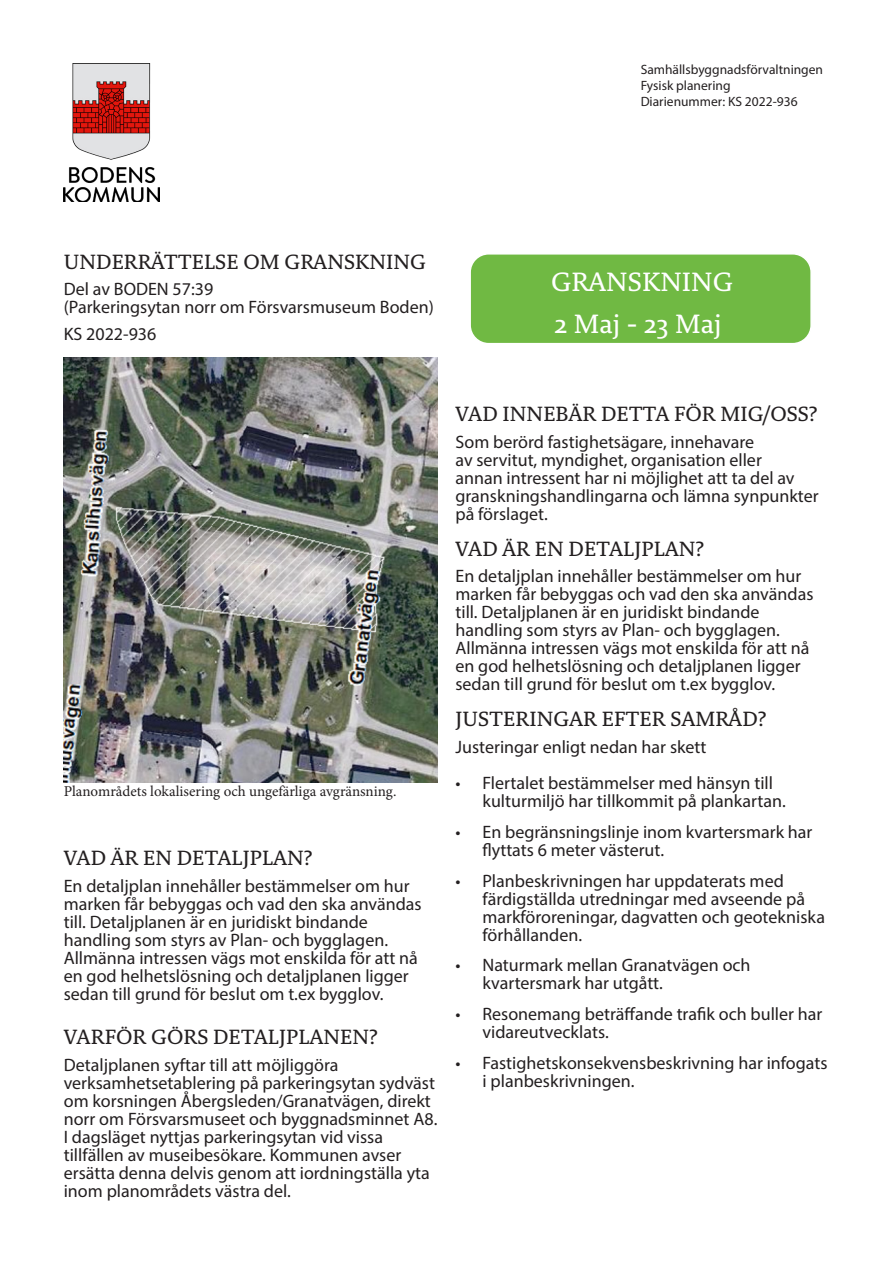
<style>
.page{position:relative;width:893px;height:1263px;background:#fff}
.page>*{position:absolute;margin:0;border:0;box-sizing:border-box;transform-origin:0 0}
.t1{font:27px "Brando Text";color:#fff}
.t2{font:21px "Brando Text";color:#231f20}
.Styckeformat__1{font:18px/18px "Myriad Pro";color:#231f20}
.t3{font:15px "Minion Pro";color:#231f20}
.t4{font:13.5px "Myriad Pro";color:#231f20}
</style>
<div class="page">
<div style="left:470px;top:254px;width:341px;height:90px;background:#70b943;border-radius:19px"></div>
<div style="left:469px;top:253px;width:343px;height:91px;border:2px solid #fff;border-radius:19px"></div>
<img style="left:64px;top:64px;width:95px;height:137px">
<img style="left:64px;top:357px;width:373px;height:425px">
<p class="t4" style="left:641px;top:61px;width:184px">Samhällsbyggnadsförvaltningen</p>
<p class="t4" style="left:641px;top:77px;width:91px">Fysisk planering</p>
<p class="t4" style="left:641px;top:93px;width:158px">Diarienummer: KS 2022-936</p>
<p class="t2" style="left:64px;top:249px;width:364px">UNDERRÄTTELSE OM GRANSKNING</p>
<p class="Styckeformat__1" style="left:64px;top:280px;width:151px">Del av BODEN 57:39</p>
<p class="Styckeformat__1" style="left:64px;top:293px;width:372px;line-height:27px">(Parkeringsytan norr om Försvarsmuseum Boden)<br>KS 2022-936</p>
<p class="t1" style="left:551px;top:265px;width:184px">GRANSKNING</p>
<p class="t1" style="left:555px;top:307px;width:169px">2 Maj - 23 Maj</p>
<p class="t3" style="left:64px;top:781px;width:334px">Planområdets lokalisering och ungefärliga avgränsning.</p>
<p class="t2" style="left:64px;top:845px;width:251px">VAD ÄR EN DETALJPLAN?</p>
<p class="Styckeformat__1" style="left:64px;top:876px;width:359px">En detaljplan innehåller bestämmelser om hur marken får bebyggas och vad den ska användas till. Detaljplanen är en juridiskt bindande handling som styrs av Plan- och bygglagen.<br>Allmänna intressen vägs mot enskilda för att nå en god helhetslösning och detaljplanen ligger sedan till grund för beslut om t.ex bygglov.</p>
<p class="t2" style="left:64px;top:1024px;width:316px">VARFÖR GÖRS DETALJPLANEN?</p>
<p class="Styckeformat__1" style="left:64px;top:1055px;width:375px">Detaljplanen syftar till att möjliggöra verksamhetsetablering på parkeringsytan sydväst om korsningen Åbergsleden/Granatvägen, direkt norr om Försvarsmuseet och byggnadsminnet A8.</p>
<p class="Styckeformat__1" style="left:64px;top:1127px;width:368px">I dagsläget nyttjas parkeringsytan vid vissa tillfällen av museibesökare. Kommunen avser ersätta denna delvis genom att iordningställa yta inom planområdets västra del.</p>
<p class="t2" style="left:455px;top:401px;width:364px">VAD INNEBÄR DETTA FÖR MIG/OSS?</p>
<p class="Styckeformat__1" style="left:455px;top:433px;width:365px">Som berörd fastighetsägare, innehavare<br>av servitut, myndighet, organisation eller<br>annan intressent har ni möjlighet att ta del av granskningshandlingarna och lämna synpunkter på förslaget.</p>
<p class="t2" style="left:455px;top:536px;width:251px">VAD ÄR EN DETALJPLAN?</p>
<p class="Styckeformat__1" style="left:455px;top:567px;width:359px">En detaljplan innehåller bestämmelser om hur marken får bebyggas och vad den ska användas till. Detaljplanen är en juridiskt bindande handling som styrs av Plan- och bygglagen.<br>Allmänna intressen vägs mot enskilda för att nå en god helhetslösning och detaljplanen ligger sedan till grund för beslut om t.ex bygglov.</p>
<p class="t2" style="left:455px;top:706px;width:313px">JUSTERINGAR EFTER SAMRÅD?</p>
<p class="Styckeformat__1" style="left:455px;top:738px;width:252px">Justeringar enligt nedan har skett</p>
<p class="Styckeformat__1" style="left:482px;top:774px;width:305px;text-indent:-27px">• Flertalet bestämmelser med hänsyn till kulturmiljö har tillkommit på plankartan.</p>
<p class="Styckeformat__1" style="left:482px;top:822px;width:332px;text-indent:-27px">• En begränsningslinje inom kvartersmark har flyttats 6 meter västerut.</p>
<p class="Styckeformat__1" style="left:482px;top:871px;width:344px;text-indent:-27px">• Planbeskrivningen har uppdaterats med färdigställda utredningar med avseende på markföroreningar, dagvatten och geotekniska förhållanden.</p>
<p class="Styckeformat__1" style="left:482px;top:956px;width:270px;text-indent:-27px">• Naturmark mellan Granatvägen och kvartersmark har utgått.</p>
<p class="Styckeformat__1" style="left:482px;top:1005px;width:341px;text-indent:-27px">• Resonemang beträffande trafik och buller har vidareutvecklats.</p>
<p class="Styckeformat__1" style="left:482px;top:1053px;width:347px;text-indent:-27px">• Fastighetskonsekvensbeskrivning har infogats i planbeskrivningen.</p>
</div>
